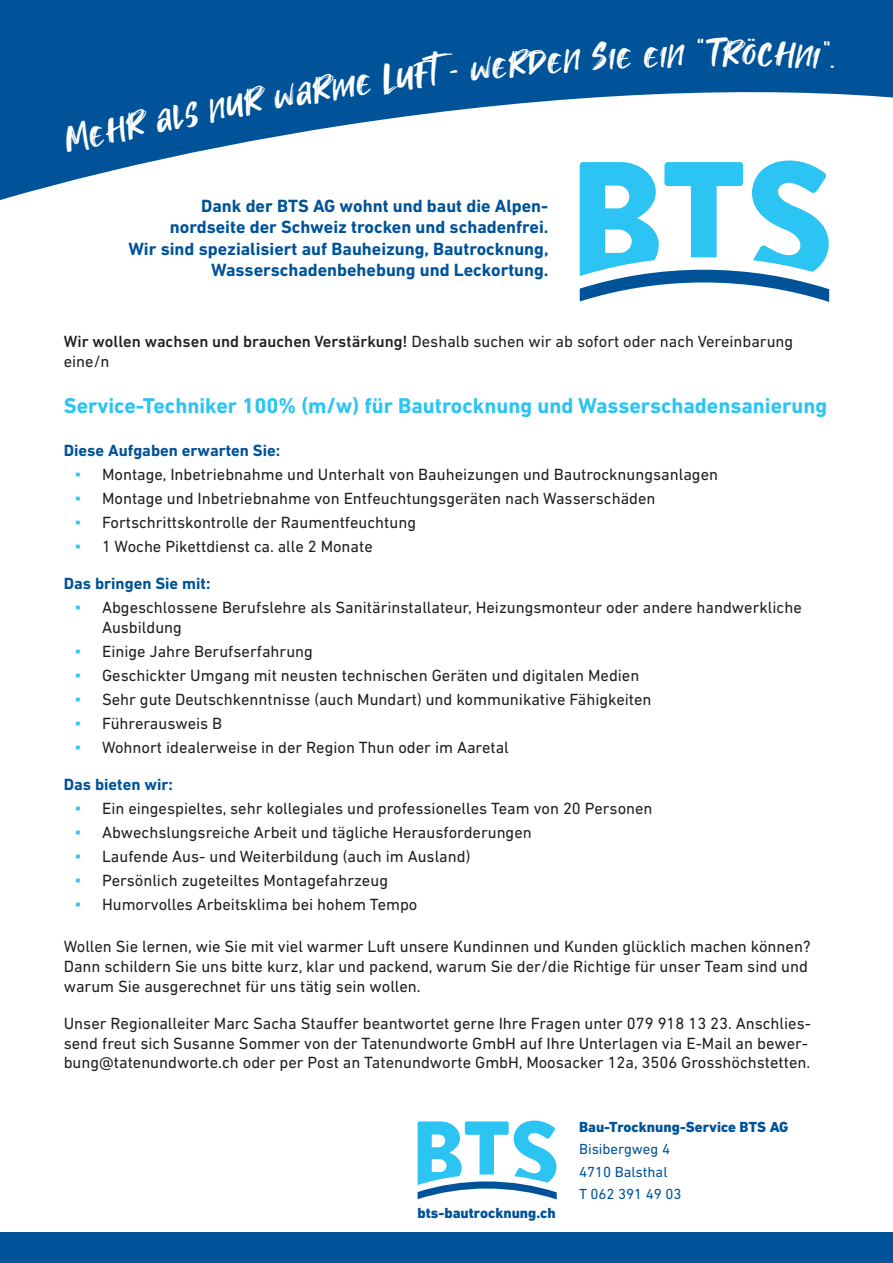
<style>
.page{position:relative;width:893px;height:1263px;background:#fff}
.page>*{position:absolute;margin:0;border:0;box-sizing:border-box;transform-origin:0 0}
.t1{font:37.5px "Takota";color:#fff}
.t2{font:700 21.75px "DIN Next LT Pro";color:#2bc4f3}
.t3{font:700 18px/21.6px "DIN Next LT Pro";color:#015399;text-align:right}
.t4{font:16.5px/19.8px "DIN Next LT Pro";color:#231f20}
.t5{font:700 16.5px "DIN Next LT Pro";color:#015399}
.t6{font:800 14.85px "DIN Next LT Pro";color:#015399}
.t7{font:14.85px/22.5px "DIN Next LT Pro";color:#015399}
.s1{font-weight:500}
.s2{font-family:"Arial";color:#2bc4f3}
</style>
<div class="page">
<svg style="left:0;top:0;width:893px;height:234px"></svg>
<div style="left:0;top:1232px;width:893px;height:31px;background:#015399"></div>
<svg style="left:418px;top:1120px;width:139px;height:79px"></svg>
<svg style="left:580px;top:160px;width:249px;height:142px"></svg>
<svg style="left:61px;top:48px;width:396px;height:107px"></svg>
<div style="left:469px;top:48px;width:113px;height:33px;background:#015399"></div>
<svg style="left:591px;top:41px;width:41px;height:30px"></svg>
<div style="left:644px;top:39px;width:59px;height:29px;background:#015399"></div>
<div style="left:742px;top:38px;width:92px;height:31px;background:#015399"></div>
<p class="t3" style="left:128px;top:195px;width:422px">Dank der BTS AG wohnt und baut die Alpen&shy;nordseite der Schweiz trocken und schadenfrei.<br>Wir sind spezialisiert auf Bauheizung, Bautrocknung, Wasserschadenbehebung und Leckortung.</p>
<h1 class="t1" style="left:706px;top:29px;width:36px">Tr</h1>
<p class="t4" style="left:64px;top:331px;width:731px"><span class="s1">Wir wollen wachsen und brauchen Verstärkung!</span> Deshalb suchen wir ab sofort oder nach Vereinbarung eine/n</p>
<h2 class="t2" style="left:64px;top:393px;width:765px">Service-Techniker 100% (m/w) für Bautrocknung und Wasserschadensanierung</h2>
<p class="t5" style="left:64px;top:440px;width:218px">Diese Aufgaben erwarten Sie:</p>
<p class="t4" style="left:75px;top:464px;width:645px"><span class="s2">▪</span> Montage, Inbetriebnahme und Unterhalt von Bauheizungen und Bautrocknungsanlagen</p>
<p class="t4" style="left:75px;top:488px;width:582px"><span class="s2">▪</span> Montage und Inbetriebnahme von Entfeuchtungsgeräten nach Wasserschäden</p>
<p class="t4" style="left:75px;top:512px;width:343px"><span class="s2">▪</span> Fortschrittskontrolle der Raumentfeuchtung</p>
<p class="t4" style="left:75px;top:536px;width:299px"><span class="s2">▪</span> 1 Woche Pikettdienst ca. alle 2 Monate</p>
<p class="t5" style="left:64px;top:573px;width:148px">Das bringen Sie mit:</p>
<p class="t4" style="left:102px;top:597px;width:701px;text-indent:-27px"><span class="s2">▪</span> Abgeschlossene Berufslehre als Sanitärinstallateur, Heizungsmonteur oder andere handwerkliche<br>Ausbildung</p>
<p class="t4" style="left:75px;top:641px;width:239px"><span class="s2">▪</span> Einige Jahre Berufserfahrung</p>
<p class="t4" style="left:75px;top:665px;width:566px"><span class="s2">▪</span> Geschickter Umgang mit neusten technischen Geräten und digitalen Medien</p>
<p class="t4" style="left:75px;top:689px;width:578px"><span class="s2">▪</span> Sehr gute Deutschkenntnisse (auch Mundart) und kommunikative Fähigkeiten</p>
<p class="t4" style="left:75px;top:713px;width:149px"><span class="s2">▪</span> Führerausweis B</p>
<p class="t4" style="left:75px;top:737px;width:435px"><span class="s2">▪</span> Wohnort idealerweise in der Region Thun oder im Aaretal</p>
<p class="t5" style="left:64px;top:774px;width:111px">Das bieten wir:</p>
<p class="t4" style="left:75px;top:798px;width:579px"><span class="s2">▪</span> Ein eingespieltes, sehr kollegiales und professionelles Team von 20 Personen</p>
<p class="t4" style="left:75px;top:822px;width:458px"><span class="s2">▪</span> Abwechslungsreiche Arbeit und tägliche Herausforderungen</p>
<p class="t4" style="left:75px;top:846px;width:397px"><span class="s2">▪</span> Laufende Aus- und Weiterbildung (auch im Ausland)</p>
<p class="t4" style="left:75px;top:870px;width:314px"><span class="s2">▪</span> Persönlich zugeteiltes Montagefahrzeug</p>
<p class="t4" style="left:75px;top:894px;width:344px"><span class="s2">▪</span> Humorvolles Arbeitsklima bei hohem Tempo</p>
<p class="t4" style="left:64px;top:937px;width:748px">Wollen Sie lernen, wie Sie mit viel warmer Luft unsere Kundinnen und Kunden glücklich machen können?<br>Dann schildern Sie uns bitte kurz, klar und packend, warum Sie der/die Richtige für unser Team sind und warum Sie ausgerechnet für uns tätig sein wollen.</p>
<p class="t4" style="left:64px;top:1013px;width:749px">Unser Regionalleiter Marc Sacha Stauffer beantwortet gerne Ihre Fragen unter 079 918 13 23. Anschlies&shy;send freut sich Susanne Sommer von der Tatenundworte GmbH auf Ihre Unterlagen via E-Mail an bewer&shy;bung@tatenundworte.ch oder per Post an Tatenundworte GmbH, Moosacker 12a, 3506 Grosshöchstetten.</p>
<p class="t6" style="left:418px;top:1204px;width:140px">bts-bautrocknung.ch</p>
<p class="t6" style="left:579px;top:1118px;width:211px">Bau-Trocknung-Service BTS AG</p>
<p class="t7" style="left:579px;top:1138px;width:104px">Bisibergweg 4<br>4710 Balsthal<br>T 062 391 49 03</p>
</div>
